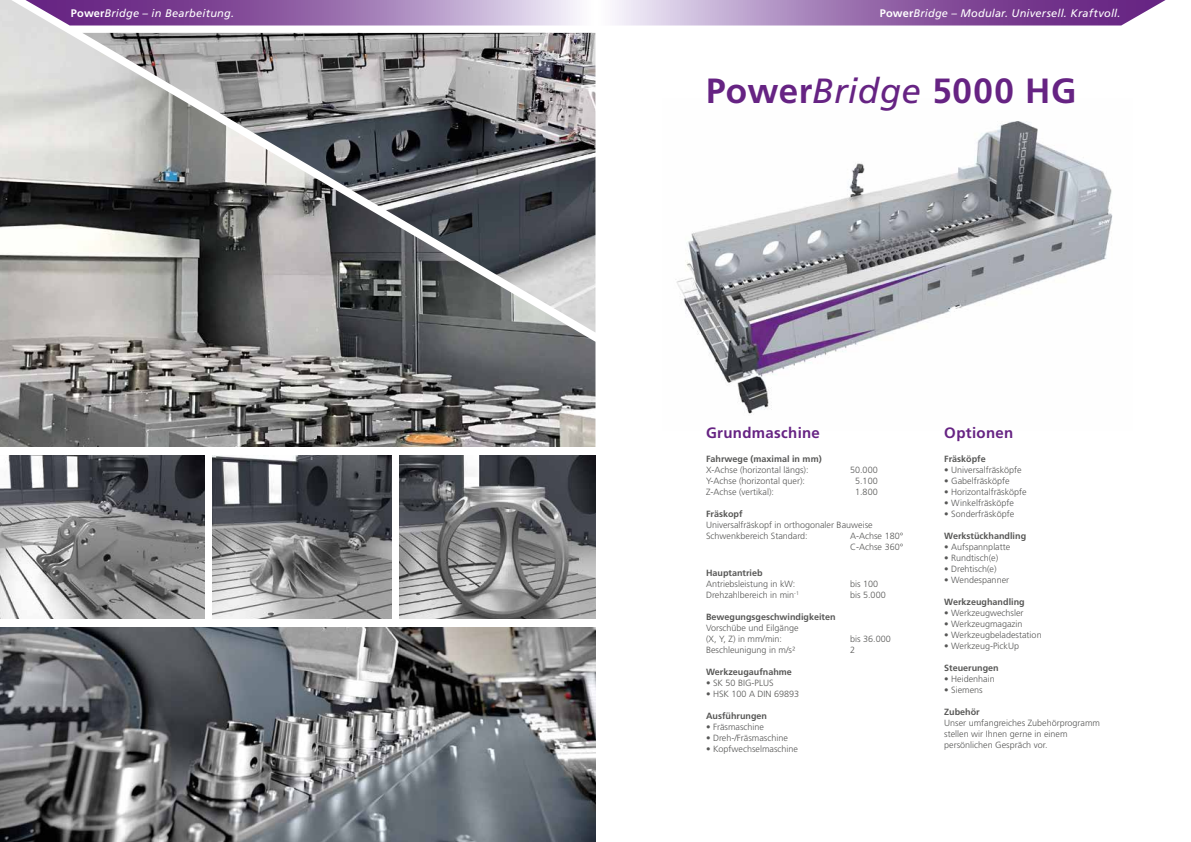
<style>
.page{position:relative;width:1191px;height:842px;background:#fff}
.page>*{position:absolute;margin:0;border:0;box-sizing:border-box;transform-origin:0 0}
.t1{font:700 35px "Frutiger";letter-spacing:.015em;color:#662383}
.t2{font:700 15px "Frutiger";letter-spacing:.02em;color:#662383}
.t3{font:italic 11px "Frutiger";letter-spacing:.015em;color:#fff}
.t4{font:300 9px/11px "Frutiger";color:#575756}
.t5{font:700 9px "Frutiger";color:#575756}
.s1{font-weight:700;font-style:normal}
.s2{font-weight:400;font-style:italic}
</style>
<div class="page">
<img style="left:0;top:627px;width:595px;height:215px">
<img style="left:0;top:455px;width:204px;height:164px">
<img style="left:213px;top:455px;width:178px;height:164px">
<img style="left:400px;top:455px;width:195px;height:164px">
<img style="left:675px;top:121px;width:438px;height:293px">
<img style="left:0;top:0;width:595px;height:447px">
<img style="left:82px;top:33px;width:513px;height:300px">
<svg style="left:25px;top:0;width:1140px;height:26px;background:#a47eb6"></svg>
<p class="t3" style="left:71px;top:7px;width:165px"><span class="s1">Power</span>Bridge – in Bearbeitung.</p>
<p class="t3" style="left:879px;top:7px;width:242px"><span class="s1">Power</span>Bridge – Modular. Universell. Kraftvoll.</p>
<h1 class="t1" style="left:706px;top:70px;width:372px">Power<span class="s2">Bridge</span> 5000 HG</h1>
<h2 class="t2" style="left:706px;top:424px;width:115px">Grundmaschine</h2>
<h2 class="t2" style="left:944px;top:424px;width:71px">Optionen</h2>
<p class="t5" style="left:706px;top:454px;width:117px">Fahrwege (maximal in mm)</p>
<p class="t4" style="left:706px;top:465px;width:104px">X-Achse (horizontal längs):</p>
<p class="t4" style="left:850px;top:465px;width:29px">50.000</p>
<p class="t4" style="left:706px;top:476px;width:101px">Y-Achse (horizontal quer):</p>
<p class="t4" style="left:855px;top:476px;width:24px">5.100</p>
<p class="t4" style="left:706px;top:487px;width:69px">Z-Achse (vertikal):</p>
<p class="t4" style="left:855px;top:487px;width:24px">1.800</p>
<p class="t5" style="left:706px;top:509px;width:38px">Fräskopf</p>
<p class="t4" style="left:706px;top:520px;width:168px">Universalfräskopf in orthogonaler Bauweise<br>Schwenkbereich Standard:</p>
<p class="t5" style="left:944px;top:454px;width:43px">Fräsköpfe</p>
<p class="t4" style="left:944px;top:465px;width:79px">• Universalfräsköpfe</p>
<p class="t4" style="left:944px;top:476px;width:67px">• Gabelfräsköpfe</p>
<p class="t4" style="left:944px;top:487px;width:84px">• Horizontalfräsköpfe</p>
<p class="t4" style="left:944px;top:498px;width:71px">• Winkelfräsköpfe</p>
<p class="t4" style="left:944px;top:509px;width:72px">• Sonderfräsköpfe</p>
<p class="t5" style="left:944px;top:531px;width:83px">Werkstückhandling</p>
<p class="t4" style="left:944px;top:542px;width:68px">• Aufspannplatte</p>
<p class="t4" style="left:944px;top:553px;width:56px">• Rundtisch(e)</p>
<p class="t4" style="left:944px;top:564px;width:54px">• Drehtisch(e)</p>
<p class="t4" style="left:944px;top:575px;width:66px">• Wendespanner</p>
<p class="t5" style="left:944px;top:597px;width:82px">Werkzeughandling</p>
<p class="t4" style="left:944px;top:608px;width:81px">• Werkzeugwechsler</p>
<p class="t4" style="left:944px;top:619px;width:80px">• Werkzeugmagazin</p>
<p class="t4" style="left:944px;top:630px;width:99px">• Werkzeugbeladestation</p>
<p class="t4" style="left:944px;top:641px;width:76px">• Werkzeug-PickUp</p>
<p class="t5" style="left:944px;top:663px;width:56px">Steuerungen</p>
<p class="t4" style="left:944px;top:674px;width:52px">• Heidenhain</p>
<p class="t4" style="left:944px;top:685px;width:40px">• Siemens</p>
<p class="t5" style="left:944px;top:707px;width:37px">Zubehör</p>
<p class="t4" style="left:944px;top:718px;width:157px">Unser umfangreiches Zubehörprogramm stellen wir Ihnen gerne in einem persönlichen Gespräch vor.</p>
<p class="t4" style="left:850px;top:531px;width:55px">A-Achse 180°<br>C-Achse 360°</p>
<p class="t5" style="left:706px;top:567px;width:58px">Hauptantrieb</p>
<p class="t4" style="left:706px;top:578px;width:91px">Antriebsleistung in kW:</p>
<p class="t4" style="left:850px;top:578px;width:30px">bis 100</p>
<p class="t4" style="left:706px;top:589px;width:94px">Drehzahlbereich in min<sup>-1</sup></p>
<p class="t4" style="left:850px;top:589px;width:37px">bis 5.000</p>
<p class="t5" style="left:706px;top:611px;width:131px">Bewegungsgeschwindigkeiten</p>
<p class="t4" style="left:706px;top:622px;width:94px">Vorschübe und Eilgänge (X, Y, Z) in mm/min:</p>
<p class="t4" style="left:850px;top:633px;width:42px">bis 36.000</p>
<p class="t4" style="left:706px;top:644px;width:91px">Beschleunigung in m/s²</p>
<p class="t4" style="left:850px;top:644px;width:7px">2</p>
<p class="t5" style="left:706px;top:666px;width:87px">Werkzeugaufnahme</p>
<p class="t4" style="left:706px;top:677px;width:69px">• SK 50 BIG-PLUS</p>
<p class="t4" style="left:706px;top:688px;width:95px">• HSK 100 A DIN 69893</p>
<p class="t5" style="left:706px;top:710px;width:62px">Ausführungen</p>
<p class="t4" style="left:706px;top:721px;width:59px">• Fräsmaschine</p>
<p class="t4" style="left:706px;top:732px;width:83px">• Dreh-/Fräsmaschine</p>
<p class="t4" style="left:706px;top:743px;width:94px">• Kopfwechselmaschine</p>
</div>
